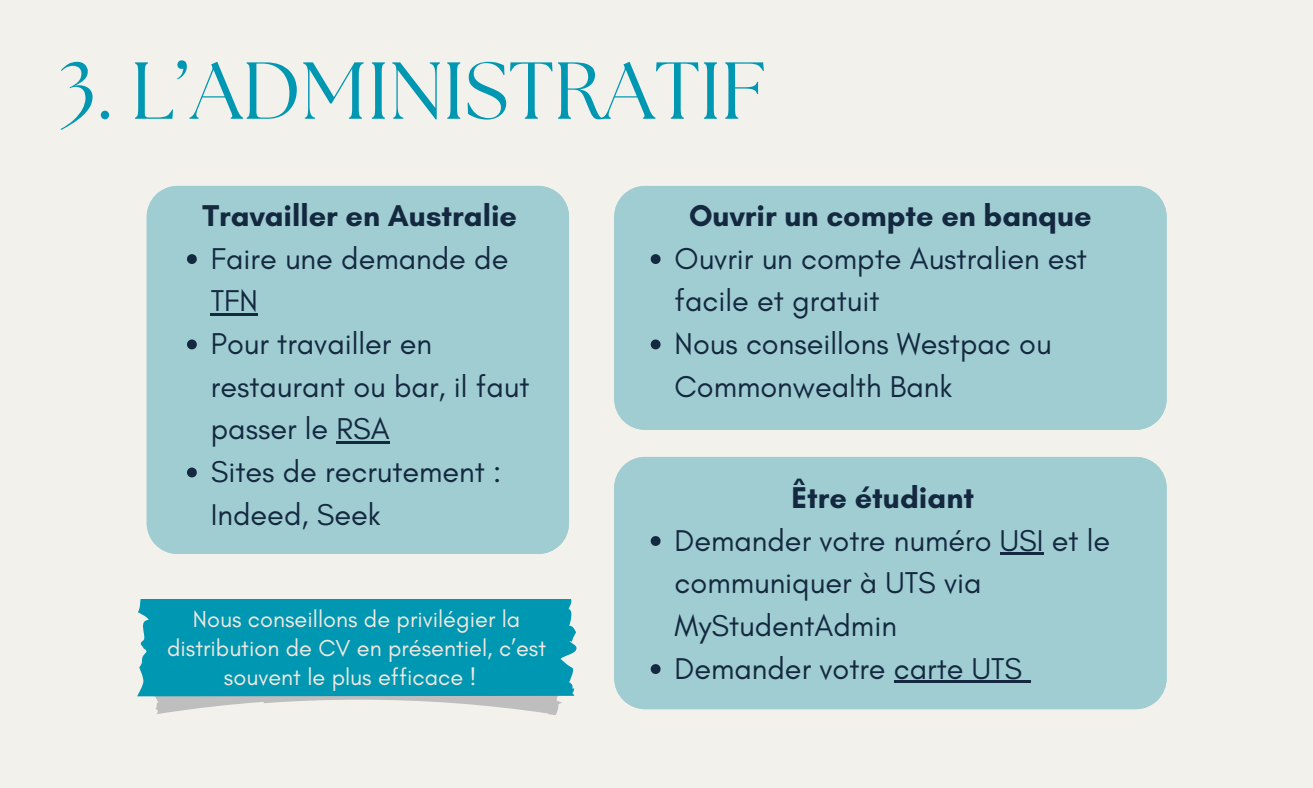
<style>
.page{position:relative;width:1313px;height:788px;background:#fff}
.page>*{position:absolute;margin:0;border:0;box-sizing:border-box;transform-origin:0 0}
.t1{font:80.5px "The Seasons";color:#0097b2}
.t2{font:30.62px/42.7px "Glacial Indifference";color:#142840}
.t3{font:700 30.62px "Glacial Indifference";color:#142840}
.t4{font:23.54px/28.9px "Glacial Indifference";color:#f1e8df;text-align:center}
</style>
<div class="page">
<div style="left:0;top:0;width:1312px;height:787px;background:#f2f1eb"></div>
<div style="left:147px;top:186px;width:422px;height:368px;background:#9fcdd2"></div>
<svg style="left:187px;top:254px;width:10px;height:10px"></svg>
<hr style="left:211px;top:313px;width:47px;height:3px;background:#142840">
<svg style="left:187px;top:339px;width:10px;height:10px"></svg>
<hr style="left:336px;top:441px;width:54px;height:3px;background:#142840">
<svg style="left:187px;top:467px;width:10px;height:10px"></svg>
<svg style="left:152px;top:696px;width:410px;height:19px"></svg>
<div style="left:137px;top:599px;width:440px;height:97px;background:#0097b2"></div>
<div style="left:614px;top:186px;width:552px;height:244px;background:#9fcdd2"></div>
<svg style="left:650px;top:254px;width:10px;height:10px"></svg>
<svg style="left:650px;top:339px;width:10px;height:10px"></svg>
<div style="left:614px;top:457px;width:552px;height:252px;background:#9fcdd2"></div>
<svg style="left:650px;top:536px;width:10px;height:10px"></svg>
<hr style="left:1000px;top:552px;width:43px;height:3px;background:#142840">
<svg style="left:650px;top:664px;width:10px;height:10px"></svg>
<hr style="left:894px;top:680px;width:128px;height:3px;background:#142840">
<svg style="left:1022px;top:680px;width:8px;height:3px"></svg>
<h1 class="t1" style="left:58px;top:54px;width:709px">3. L’ADMINISTRATIF</h1>
<p class="t3" style="left:202px;top:197px;width:316px">Travailler en Australie</p>
<p class="t2" style="left:211px;top:236px;width:320px">Faire une demande de<br>TFN<br>Pour travailler en restaurant ou bar, il faut passer le RSA<br>Sites de recrutement :<br>Indeed, Seek</p>
<p class="t4" style="left:167px;top:604px;width:380px">Nous conseillons de privilégier la distribution de CV en présentiel, c’est souvent le plus efficace !</p>
<p class="t3" style="left:689px;top:197px;width:404px">Ouvrir un compte en banque</p>
<p class="t2" style="left:674px;top:236px;width:414px">Ouvrir un compte Australien est facile et gratuit<br>Nous conseillons Westpac ou<br>Commonwealth Bank</p>
<p class="t3" style="left:791px;top:478px;width:184px">Être étudiant</p>
<p class="t2" style="left:674px;top:518px;width:437px">Demander votre numéro USI et le communiquer à UTS via<br>MyStudentAdmin<br>Demander votre carte UTS</p>
</div>
